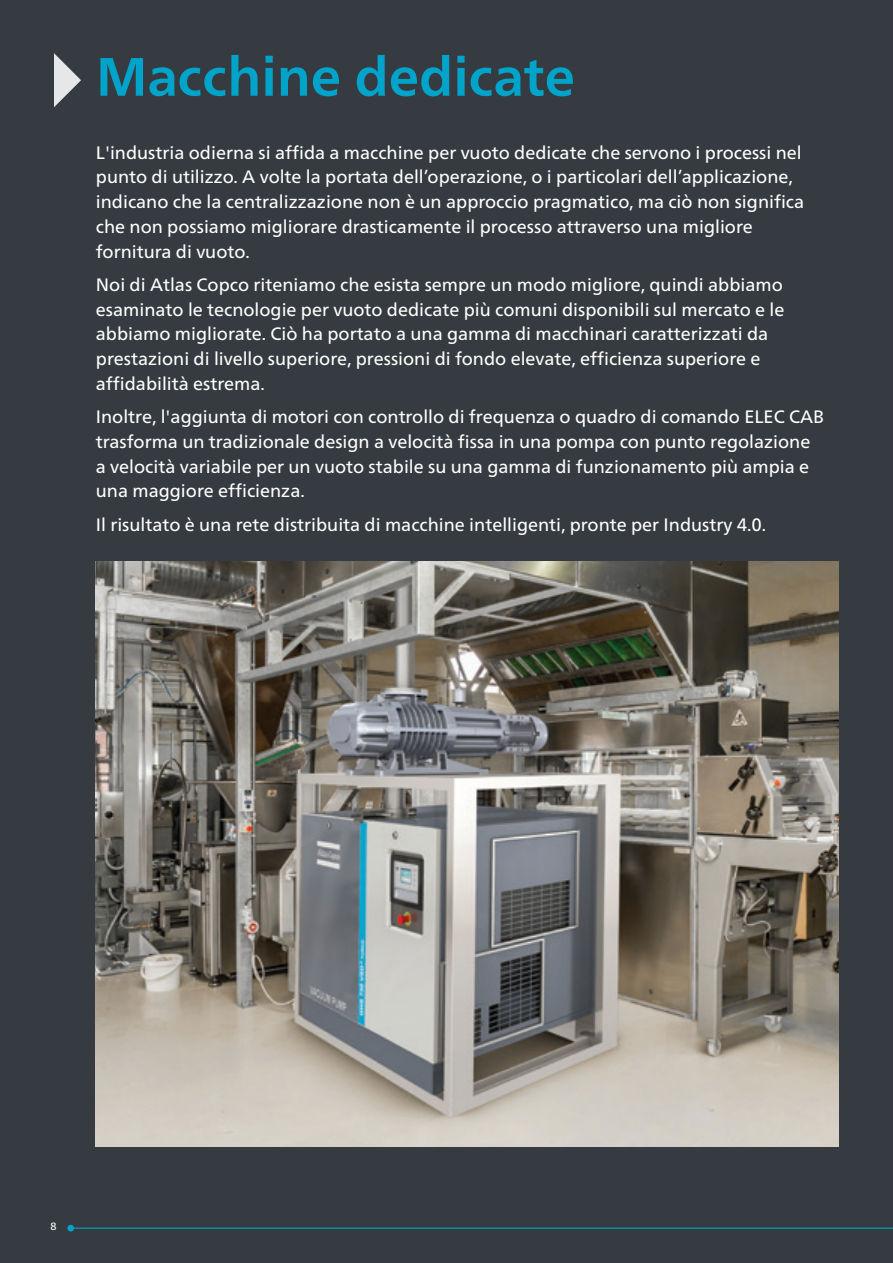
<style>
.page{position:relative;width:893px;height:1263px;background:#353b40}
.page>*{position:absolute;margin:0;border:0;box-sizing:border-box;transform-origin:0 0}
.t1{font:700 54px "Neue Frutiger World";color:#00a4ca}
.t2{font:18px/24.8px "Neue Frutiger World";color:#fff}
.t3{font:10.5px "Neue Frutiger World";color:#fff}
</style>
<div class="page">
<img style="left:96px;top:561px;width:743px;height:586px">
<svg style="left:54px;top:53px;width:27px;height:54px"></svg>
<hr style="left:71px;top:1227px;width:822px;height:2px;background:#00a4ca">
<div style="left:67px;top:1225px;width:7px;height:6px;background:#00a4ca;border-radius:50%"></div>
<h1 class="t1" style="left:96px;top:29px;width:481px">Macchine dedicate</h1>
<p class="t2" style="left:96px;top:140px;width:710px">L'industria odierna si affida a macchine per vuoto dedicate che servono i processi nel punto di utilizzo. A volte la portata dell’operazione, o i particolari dell’applicazione, indicano che la centralizzazione non è un approccio pragmatico, ma ciò non significa che non possiamo migliorare drasticamente il processo attraverso una migliore fornitura di vuoto.</p>
<p class="t2" style="left:96px;top:273px;width:690px">Noi di Atlas Copco riteniamo che esista sempre un modo migliore, quindi abbiamo esaminato le tecnologie per vuoto dedicate più comuni disponibili sul mercato e le abbiamo migliorate. Ciò ha portato a una gamma di macchinari caratterizzati da prestazioni di livello superiore, pressioni di fondo elevate, efficienza superiore e affidabilità estrema.</p>
<p class="t2" style="left:96px;top:405px;width:730px">Inoltre, l'aggiunta di motori con controllo di frequenza o quadro di comando ELEC CAB trasforma un tradizionale design a velocità fissa in una pompa con punto regolazione a velocità variabile per un vuoto stabile su una gamma di funzionamento più ampia e una maggiore efficienza.</p>
<p class="t2" style="left:96px;top:512px;width:672px">Il risultato è una rete distribuita di macchine intelligenti, pronte per Industry 4.0.</p>
<p class="t3" style="left:50px;top:1218px;width:8px">8</p>
</div>
